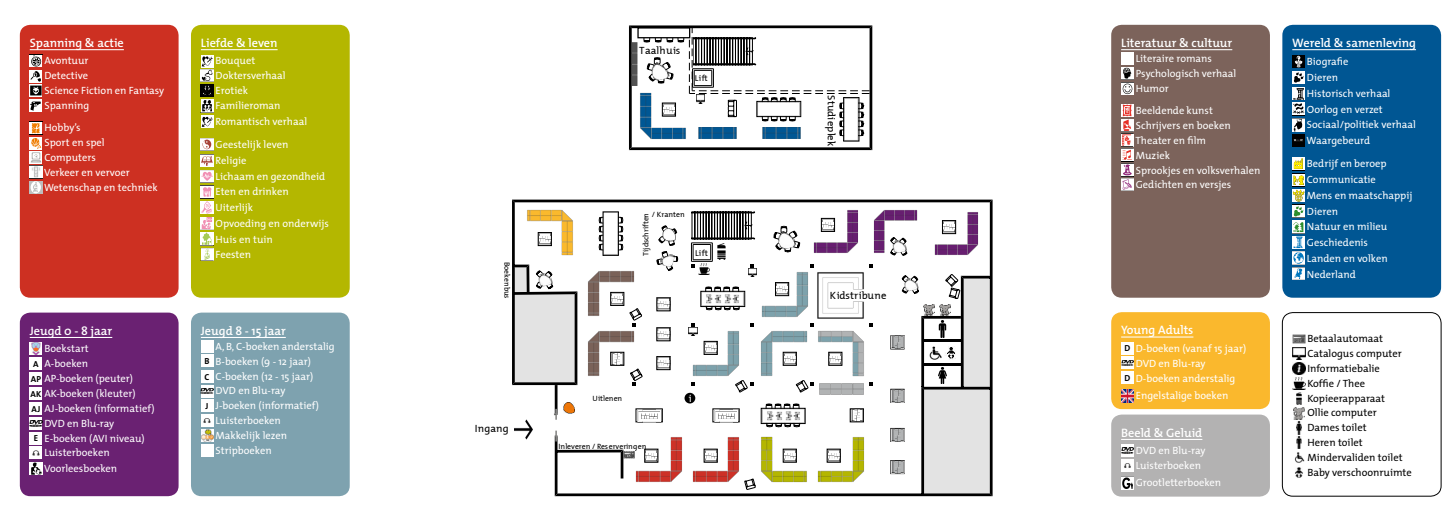
<style>
.page{position:relative;width:1456px;height:521px;background:#fff}
.page>*{position:absolute;margin:0;border:0;box-sizing:border-box;transform-origin:0 0}
.t1{font:600 12.25px "The Mix";color:#fff}
.t2{font:10.67px "The Mix";letter-spacing:.02em;color:#000}
.t3{font:10.59px "The Mix";letter-spacing:.005em;color:#000}
.t4{font:10.59px "The Mix";color:#fff}
.t5{font:10.5px/15.8px "The Mix";color:#fff}
.t6{font:10.5px/14.9px "The Mix";color:#000}
.t7{font:8.66px "The Mix";letter-spacing:.015em;color:#000}
.t8{font:7.79px "The Mix";letter-spacing:-.005em;color:#000}
.t9{font:7.7px "The Mix";letter-spacing:-.01em;color:#000}
.s1{font-weight:700;font-size:8.75px;color:#000}
</style>
<div class="page">
<div style="left:20px;top:25px;width:159px;height:273px;background:#cd3022;border-radius:10px"></div>
<hr style="left:30px;top:49px;width:94px;height:1px;background:#fff">
<div style="left:30px;top:84px;width:12px;height:13px;background:#858585"></div>
<svg style="left:30px;top:55px;width:12px;height:40px"></svg>
<svg style="left:30px;top:100px;width:12px;height:12px"></svg>
<svg style="left:30px;top:102px;width:11px;height:9px"></svg>
<div style="left:30px;top:122px;width:12px;height:12px;background:#fff"></div>
<div style="left:30px;top:137px;width:12px;height:12px;background:#fff"></div>
<div style="left:30px;top:151px;width:12px;height:13px;background:#fff"></div>
<div style="left:30px;top:166px;width:12px;height:12px;background:#fff"></div>
<svg style="left:30px;top:181px;width:12px;height:13px"></svg>
<svg style="left:31px;top:123px;width:10px;height:70px"></svg>
<div style="left:20px;top:313px;width:159px;height:183px;background:#6a2172;border-radius:10px"></div>
<hr style="left:30px;top:337px;width:82px;height:1px;background:#fff">
<svg style="left:30px;top:342px;width:12px;height:13px"></svg>
<svg style="left:32px;top:342px;width:8px;height:13px"></svg>
<div style="left:30px;top:357px;width:12px;height:13px;background:#fff"></div>
<div style="left:30px;top:373px;width:12px;height:12px;background:#fff"></div>
<div style="left:30px;top:387px;width:12px;height:13px;background:#fff"></div>
<div style="left:30px;top:402px;width:12px;height:13px;background:#fff"></div>
<svg style="left:30px;top:417px;width:12px;height:13px"></svg>
<svg style="left:30px;top:421px;width:12px;height:5px"></svg>
<div style="left:30px;top:432px;width:12px;height:12px;background:#fff"></div>
<svg style="left:30px;top:447px;width:12px;height:28px"></svg>
<div style="left:1282px;top:25px;width:159px;height:273px;background:#005693;border-radius:10px"></div>
<hr style="left:1292px;top:49px;width:124px;height:1px;background:#fff">
<div style="left:1292px;top:55px;width:13px;height:13px;background:#000"></div>
<div style="left:1292px;top:71px;width:13px;height:13px;background:#fff"></div>
<div style="left:1292px;top:88px;width:13px;height:12px;background:#fff"></div>
<div style="left:1292px;top:103px;width:13px;height:12px;background:#fff"></div>
<div style="left:1292px;top:119px;width:13px;height:12px;background:#fff"></div>
<svg style="left:1293px;top:56px;width:11px;height:75px"></svg>
<div style="left:1292px;top:134px;width:13px;height:12px;background:#000"></div>
<svg style="left:1294px;top:139px;width:9px;height:2px"></svg>
<svg style="left:1292px;top:158px;width:13px;height:12px"></svg>
<svg style="left:1294px;top:158px;width:9px;height:11px"></svg>
<div style="left:1292px;top:174px;width:13px;height:12px;background:#fff"></div>
<svg style="left:1292px;top:175px;width:13px;height:105px"></svg>
<div style="left:191px;top:313px;width:159px;height:183px;background:#7ea2af;border-radius:10px"></div>
<hr style="left:201px;top:337px;width:85px;height:1px;background:#fff">
<div style="left:201px;top:340px;width:12px;height:13px;background:#fff"></div>
<div style="left:201px;top:355px;width:12px;height:12px;background:#fff"></div>
<div style="left:201px;top:370px;width:12px;height:13px;background:#fff"></div>
<div style="left:201px;top:385px;width:12px;height:12px;background:#fff"></div>
<svg style="left:201px;top:388px;width:12px;height:6px"></svg>
<div style="left:201px;top:399px;width:12px;height:13px;background:#fff"></div>
<svg style="left:201px;top:414px;width:12px;height:28px"></svg>
<div style="left:201px;top:444px;width:12px;height:12px;background:#fff"></div>
<div style="left:191px;top:25px;width:159px;height:273px;background:#b4b700;border-radius:10px"></div>
<hr style="left:201px;top:49px;width:77px;height:1px;background:#fff">
<div style="left:201px;top:55px;width:12px;height:13px;background:#fff"></div>
<svg style="left:201px;top:111px;width:12px;height:1px"></svg>
<svg style="left:201px;top:56px;width:12px;height:55px"></svg>
<div style="left:201px;top:116px;width:12px;height:12px;background:#fff"></div>
<svg style="left:202px;top:117px;width:11px;height:10px"></svg>
<svg style="left:201px;top:138px;width:12px;height:123px"></svg>
<div style="left:1111px;top:25px;width:159px;height:273px;background:#7c635b;border-radius:10px"></div>
<hr style="left:1121px;top:49px;width:111px;height:1px;background:#fff">
<div style="left:1121px;top:52px;width:13px;height:13px;background:#fff"></div>
<div style="left:1121px;top:67px;width:13px;height:13px;background:#fff"></div>
<svg style="left:1121px;top:83px;width:13px;height:12px"></svg>
<svg style="left:1122px;top:68px;width:10px;height:26px"></svg>
<svg style="left:1121px;top:104px;width:13px;height:87px"></svg>
<div style="left:1111px;top:312px;width:159px;height:97px;background:#fab82d;border-radius:10px"></div>
<hr style="left:1121px;top:336px;width:72px;height:1px;background:#fff">
<div style="left:1121px;top:342px;width:13px;height:12px;background:#fff"></div>
<div style="left:1121px;top:357px;width:13px;height:12px;background:#fff"></div>
<svg style="left:1121px;top:360px;width:13px;height:6px"></svg>
<div style="left:1121px;top:372px;width:13px;height:12px;background:#fff"></div>
<svg style="left:1121px;top:390px;width:13px;height:12px"></svg>
<svg style="left:1293px;top:334px;width:12px;height:144px"></svg>
<div style="left:1282px;top:312px;width:160px;height:185px;border:1px solid #000;border-radius:10px"></div>
<div style="left:1111px;top:414px;width:159px;height:83px;background:#b3b2b2;border-radius:10px"></div>
<hr style="left:1121px;top:439px;width:81px;height:1px;background:#fff">
<svg style="left:1121px;top:444px;width:13px;height:13px"></svg>
<svg style="left:1121px;top:448px;width:13px;height:5px"></svg>
<svg style="left:1121px;top:459px;width:13px;height:31px"></svg>
<svg style="left:629px;top:25px;width:243px;height:126px"></svg>
<img style="left:664px;top:105px;width:10px;height:10px">
<div style="left:662px;top:103px;width:14px;height:14px;border:1px solid #000"></div>
<svg style="left:512px;top:199px;width:481px;height:297px"></svg>
<p class="t1" style="left:30px;top:35px;width:96px">Spanning &amp; actie</p>
<p class="t5" style="left:44px;top:54px;width:121px;line-height:14.9px">Avontuur<br>Detective<br>Science Fiction en Fantasy<br>Spanning</p>
<p class="t5" style="left:44px;top:120px;width:115px;line-height:14.9px">Hobby’s<br>Sport en spel<br>Computers<br>Verkeer en vervoer<br>Wetenschap en techniek</p>
<p class="t1" style="left:30px;top:323px;width:84px">Jeugd 0 - 8 jaar</p>
<p class="t5" style="left:44px;top:341px;width:46px">Boekstart</p>
<p class="t5" style="left:33px;top:356px;width:56px"><span class="s1">A</span> A-boeken</p>
<p class="t5" style="left:31px;top:371px;width:104px"><span class="s1">AP</span> AP-boeken (peuter)</p>
<p class="t5" style="left:31px;top:385px;width:107px"><span class="s1">AK</span> AK-boeken (kleuter)</p>
<p class="t5" style="left:32px;top:400px;width:125px"><span class="s1">AJ</span> AJ-boeken (informatief)</p>
<p class="t5" style="left:44px;top:415px;width:71px">DVD en Blu-ray</p>
<p class="t5" style="left:34px;top:430px;width:112px"><span class="s1">E</span> E-boeken (AVI niveau)</p>
<p class="t5" style="left:44px;top:445px;width:67px">Luisterboeken</p>
<p class="t5" style="left:44px;top:461px;width:74px">Voorleesboeken</p>
<p class="t1" style="left:201px;top:35px;width:78px">Liefde &amp; leven</p>
<p class="t5" style="left:216px;top:53px;width:93px;line-height:15.1px">Bouquet<br>Doktersverhaal<br>Erotiek<br>Familieroman<br>Romantisch verhaal</p>
<p class="t5" style="left:216px;top:137px;width:115px">Geestelijk leven<br>Religie<br>Lichaam en gezondheid<br>Eten en drinken<br>Uiterlijk<br>Opvoeding en onderwijs<br>Huis en tuin<br>Feesten</p>
<p class="t1" style="left:201px;top:323px;width:86px">Jeugd 8 - 15 jaar</p>
<p class="t5" style="left:216px;top:338px;width:121px">A, B, C-boeken anderstalig</p>
<p class="t5" style="left:205px;top:353px;width:108px"><span class="s1">B</span> B-boeken (9 - 12 jaar)</p>
<p class="t5" style="left:205px;top:368px;width:110px"><span class="s1">C</span> C-boeken (12 - 15 jaar)</p>
<p class="t5" style="left:216px;top:383px;width:71px">DVD en Blu-ray</p>
<p class="t5" style="left:206px;top:398px;width:115px"><span class="s1">J</span> J-boeken (informatief)</p>
<p class="t5" style="left:216px;top:413px;width:67px">Luisterboeken</p>
<p class="t5" style="left:216px;top:428px;width:73px">Makkelijk lezen</p>
<p class="t5" style="left:216px;top:442px;width:58px">Stripboeken</p>
<p class="t3" style="left:639px;top:42px;width:43px">Taalhuis</p>
<p class="t7" style="left:695px;top:71px;width:14px">Lift</p>
<p class="t8" style="left:514px;top:262px;width:39px;rotate:90deg">Boekenbus</p>
<p class="t3" style="left:475px;top:420px;width:35px">Ingang</p>
<p class="t8" style="left:639px;top:256px;width:44px;rotate:-90deg">Tijdschriften</p>
<p class="t9" style="left:652px;top:208px;width:34px">/ Kranten</p>
<p class="t7" style="left:695px;top:246px;width:14px">Lift</p>
<p class="t9" style="left:592px;top:392px;width:31px">Uitlenen</p>
<p class="t4" style="left:689px;top:389px;width:5px">i</p>
<p class="t9" style="left:559px;top:440px;width:89px">Inleveren / Reserveringen</p>
<p class="t2" style="left:840px;top:95px;width:53px;rotate:90deg">Studieplek</p>
<p class="t3" style="left:830px;top:287px;width:58px">Kidstribune</p>
<p class="t1" style="left:1121px;top:35px;width:113px">Literatuur &amp; cultuur</p>
<p class="t5" style="left:1136px;top:51px;width:102px;line-height:14.9px">Literaire romans<br>Psychologisch verhaal<br>Humor</p>
<p class="t5" style="left:1135px;top:103px;width:127px;line-height:14.9px">Beeldende kunst<br>Schrijvers en boeken<br>Theater en film<br>Muziek<br>Sprookjes en volksverhalen<br>Gedichten en versjes</p>
<p class="t1" style="left:1121px;top:322px;width:74px">Young Adults</p>
<p class="t5" style="left:1124px;top:340px;width:123px"><span class="s1">D</span> D-boeken (vanaf 15 jaar)</p>
<p class="t5" style="left:1136px;top:355px;width:71px">DVD en Blu-ray</p>
<p class="t5" style="left:1124px;top:370px;width:113px"><span class="s1">D</span> D-boeken anderstalig</p>
<p class="t5" style="left:1136px;top:388px;width:94px">Engelstalige boeken</p>
<p class="t1" style="left:1121px;top:425px;width:83px">Beeld &amp; Geluid</p>
<p class="t5" style="left:1136px;top:443px;width:71px;line-height:14.9px">DVD en Blu-ray<br>Luisterboeken</p>
<p class="t5" style="left:1136px;top:475px;width:87px">Grootletterboeken</p>
<p class="t1" style="left:1292px;top:35px;width:125px">Wereld &amp; samenleving</p>
<p class="t5" style="left:1306px;top:54px;width:111px">Biografie<br>Dieren<br>Historisch verhaal<br>Oorlog en verzet<br>Sociaal/politiek verhaal<br>Waargebeurd</p>
<p class="t5" style="left:1307px;top:156px;width:107px">Bedrijf en beroep<br>Communicatie<br>Mens en maatschappij<br>Dieren<br>Natuur en milieu<br>Geschiedenis<br>Landen en volken<br>Nederland</p>
<p class="t6" style="left:1307px;top:331px;width:106px">Betaalautomaat<br>Catalogus computer<br>Informatiebalie<br>Koffie / Thee<br>Kopieerapparaat<br>Ollie computer<br>Dames toilet<br>Heren toilet<br>Mindervaliden toilet<br>Baby verschoonruimte</p>
</div>
